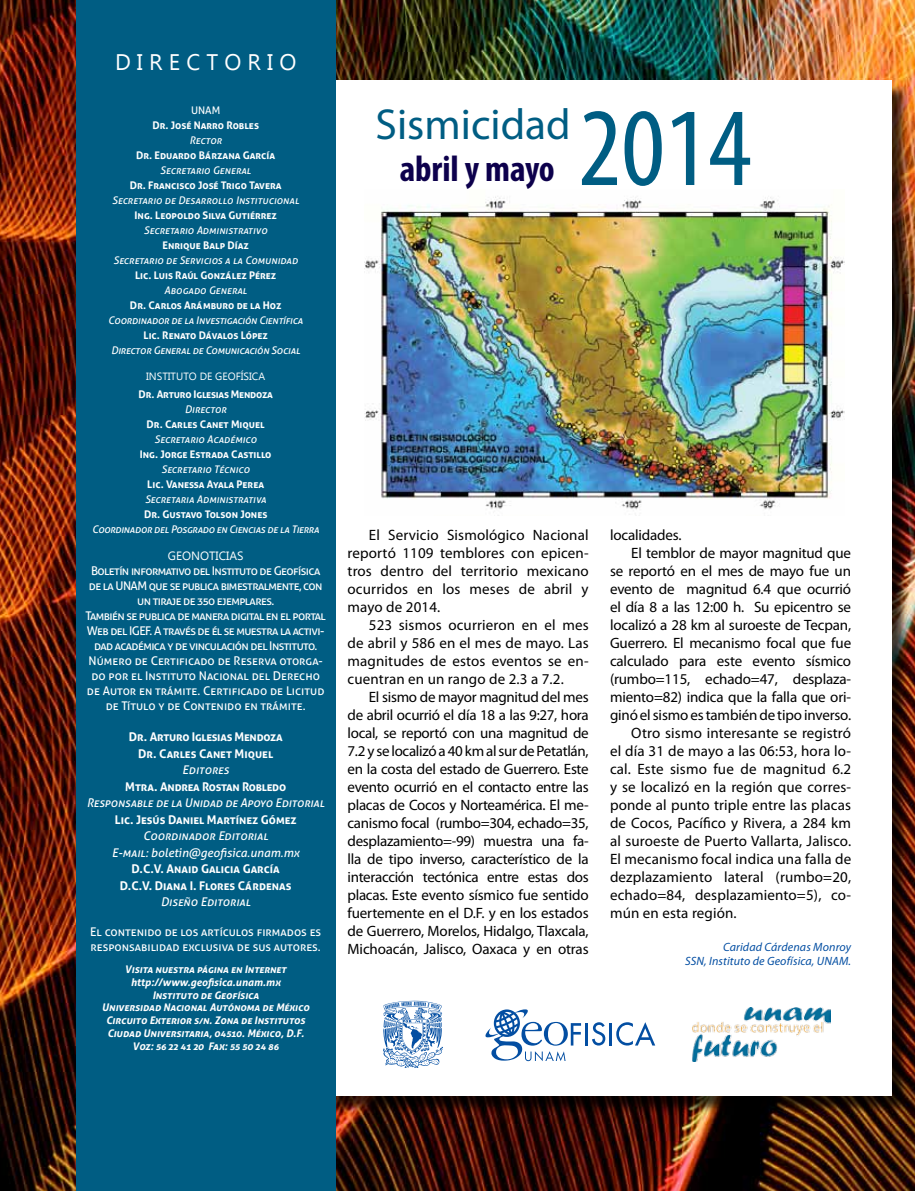
<style>
.page{position:relative;width:915px;height:1191px;background:#fff}
.page>*{position:absolute;margin:0;border:0;box-sizing:border-box;transform-origin:0 0}
.t1{font:condensed 112.35px "Myriad Pro";color:#005d83}
.t2{font:43.5px "Myriad Pro";color:#005d83}
.t3{font:700 condensed 36.75px "Myriad Pro";color:#0d004c}
.t4{font:22.5px "Ebrima";color:#fff}
.t5{font:15px/18px "Myriad Pro";letter-spacing:.005em;color:#000;text-align:justify}
.t6{font:12px/15px "Aller";letter-spacing:-.05em;color:#fff;text-align:center}
.t7{font:italic 12px/16.5px "Aller";color:#fff;text-align:center}
.t8{font:700 12px/16.5px "Aller";color:#fff;text-align:center}
.t9{font:12px/15px "Aller";color:#fff}
.t10{font:700 12px/16.5px "Aller";letter-spacing:-.02em;color:#fff;text-align:center}
.t11{font:italic 12px/14.4px "Myriad Pro";letter-spacing:.01em;color:#034ea2;text-align:right}
.t12{font:12px "Ebrima";color:#fff}
.t13{font:700 10.5px "Aller";color:#fff}
.t14{font:italic 700 10.5px/12.8px "Aller";color:#fff;text-align:center}
.t15{font:italic 10.5px "Aller";color:#fff}
.t16{font:italic 10.5px "Aller";letter-spacing:-.02em;color:#fff}
.t17{font:italic 10.5px "Aller";letter-spacing:-.03em;color:#fff}
.t18{font:700 10.5px "Aller";letter-spacing:-.02em;color:#fff}
.t19{font:10.5px "Ebrima";color:#fff}
.t20{font:10.5px "Aller";color:#fff}
</style>
<div class="page">
<img style="left:0;top:0;width:914px;height:1191px">
<div style="left:325px;top:83px;width:585px;height:1031px;background:#000;opacity:.75"></div>
<div style="left:323px;top:81px;width:568px;height:1015px;background:#fff"></div>
<div style="left:76px;top:0;width:259px;height:1191px;background:#005d83"></div>
<img style="left:692px;top:1007px;width:137px;height:54px">
<img style="left:365px;top:196px;width:479px;height:320px">
<hr style="left:585px;top:1023px;width:2px;height:22px;background:#034ea2">
<hr style="left:609px;top:1023px;width:3px;height:22px;background:#034ea2">
<svg style="left:592px;top:1022px;width:13px;height:23px"></svg>
<svg style="left:616px;top:1022px;width:39px;height:23px"></svg>
<svg style="left:485px;top:1009px;width:96px;height:52px"></svg>
<svg style="left:383px;top:1000px;width:60px;height:68px"></svg>
<h3 class="t4" style="left:115px;top:46px;width:183px">D I R E C T O R I O</h3>
<p class="t20" style="left:191px;top:104px;width:31px">UNAM</p>
<p class="t13" style="left:152px;top:119px;width:108px">Dr. José Narro Robles</p>
<p class="t15" style="left:189px;top:134px;width:34px">Rector</p>
<p class="t13" style="left:136px;top:149px;width:140px">Dr. Eduardo Bárzana García</p>
<p class="t15" style="left:160px;top:164px;width:92px">Secretario General</p>
<p class="t13" style="left:130px;top:179px;width:153px">Dr. Francisco José Trigo Tavera</p>
<p class="t15" style="left:112px;top:194px;width:188px">Secretario de Desarrollo Institucional</p>
<p class="t13" style="left:134px;top:209px;width:144px">Ing. Leopoldo Silva Gutiérrez</p>
<p class="t15" style="left:144px;top:224px;width:125px">Secretario Administrativo</p>
<p class="t13" style="left:162px;top:239px;width:88px">Enrique Balp Díaz</p>
<p class="t15" style="left:113px;top:254px;width:186px">Secretario de Servicios a la Comunidad</p>
<p class="t13" style="left:135px;top:269px;width:143px">Lic. Luis Raúl González Pérez</p>
<p class="t15" style="left:164px;top:284px;width:84px">Abogado General</p>
<p class="t13" style="left:130px;top:299px;width:153px">Dr. Carlos Arámburo de la Hoz</p>
<p class="t16" style="left:108px;top:314px;width:196px">Coordinador de la Investigación Científica</p>
<p class="t13" style="left:143px;top:329px;width:126px">Lic. Renato Dávalos López</p>
<p class="t16" style="left:111px;top:344px;width:191px">Director General de Comunicación Social</p>
<p class="t19" style="left:146px;top:368px;width:121px">INSTITUTO DE GEOFÍSICA</p>
<p class="t18" style="left:138px;top:387px;width:136px">Dr. Arturo Iglesias Mendoza</p>
<p class="t15" style="left:185px;top:402px;width:43px">Director</p>
<p class="t13" style="left:147px;top:417px;width:120px">Dr. Carles Canet Miquel</p>
<p class="t15" style="left:154px;top:432px;width:103px">Secretario Académico</p>
<p class="t13" style="left:140px;top:447px;width:133px">Ing. Jorge Estrada Castillo</p>
<p class="t15" style="left:161px;top:463px;width:90px">Secretario Técnico</p>
<p class="t13" style="left:147px;top:477px;width:118px">Lic. Vanessa Ayala Perea</p>
<p class="t15" style="left:145px;top:493px;width:123px">Secretaria Administrativa</p>
<p class="t13" style="left:144px;top:507px;width:125px">Dr. Gustavo Tolson Jones</p>
<p class="t17" style="left:92px;top:523px;width:228px">Coordinador del Posgrado en Ciencias de la Tierra</p>
<p class="t12" style="left:168px;top:547px;width:77px">GEONOTICIAS</p>
<p class="t6" style="left:85px;top:563px;width:242px">Boletín informativo del Instituto de Geofísica de la UNAM que se publica bimestralmente, con un tiraje de 350 ejemplares.<br>También se publica de manera digital en el portal Web del IGEF. A través de él se muestra la activi&shy;dad académica y de vinculación del Instituto.<br>Número de Certificado de Reserva otorga&shy;do por el Instituto Nacional del Derecho de Autor en trámite. Certificado de Licitud de Título y de Contenido en trámite.</p>
<p class="t10" style="left:129px;top:728px;width:155px">Dr. Arturo Iglesias Mendoza<br>Dr. Carles Canet Miquel</p>
<p class="t7" style="left:182px;top:761px;width:48px">Editores</p>
<p class="t10" style="left:125px;top:778px;width:162px">Mtra. Andrea Rostan Robledo</p>
<p class="t7" style="left:87px;top:794px;width:239px">Responsable de la Unidad de Apoyo Editorial</p>
<p class="t8" style="left:115px;top:811px;width:183px">Lic. Jesús Daniel Martínez Gómez</p>
<p class="t7" style="left:112px;top:827px;width:189px">Coordinador Editorial<br>E-mail: boletin@geofisica.unam.mx</p>
<p class="t8" style="left:120px;top:860px;width:173px">D.C.V. Anaid Galicia García<br>D.C.V. Diana I. Flores Cárdenas</p>
<p class="t7" style="left:161px;top:893px;width:91px">Diseño Editorial</p>
<p class="t9" style="left:90px;top:924px;width:232px">El contenido de los artículos firmados es responsabilidad exclusiva de sus autores.</p>
<p class="t14" style="left:102px;top:963px;width:208px">Visita nuestra página en Internet http://www.geofisica.unam.mx<br>Instituto de Geofísica<br>Universidad Nacional Autónoma de México Circuito Exterior s/n. Zona de Institutos Ciudad Universitaria, 04510. México, D.F.<br>Voz: 56 22 41 20 Fax: 55 50 24 86</p>
<h2 class="t2" style="left:375px;top:98px;width:197px">Sismicidad</h2>
<h3 class="t3" style="left:399px;top:146px;width:156px">abril y mayo</h3>
<h1 class="t1" style="left:578px;top:80px;width:174px">2014</h1>
<p class="t5" style="left:347px;top:526px;width:242px;text-indent:21px">El Servicio Sismológico Nacional reportó 1109 temblores con epicen&shy;tros dentro del territorio mexicano ocurridos en los meses de abril y mayo de 2014.</p>
<p class="t5" style="left:347px;top:616px;width:242px;text-indent:21px">523 sismos ocurrieron en el mes de abril y 586 en el mes de mayo. Las magnitudes de estos eventos se en&shy;cuentran en un rango de 2.3 a 7.2.</p>
<p class="t5" style="left:347px;top:688px;width:242px;text-indent:21px">El sismo de mayor magnitud del mes de abril ocurrió el día 18 a las 9:27, hora local, se reportó con una magnitud de 7.2 y se localizó a 40 km al sur de Petatlán, en la costa del estado de Guerrero. Este evento ocurrió en el contacto entre las placas de Cocos y Norteamérica. El me&shy;canismo focal (rumbo=304, echado=35, desplazamiento=-99) muestra una fa&shy;lla de tipo inverso, característico de la interacción tectónica entre estas dos placas. Este evento sísmico fue sentido fuertemente en el D.F. y en los estados de Guerrero, Morelos, Hidalgo, Tlaxcala, Michoacán, Jalisco, Oaxaca y en otras</p>
<p class="t5" style="left:609px;top:526px;width:73px">localidades.</p>
<p class="t5" style="left:631px;top:544px;width:221px">El temblor de mayor magnitud que</p>
<p class="t5" style="left:609px;top:562px;width:242px">se reportó en el mes de mayo fue un</p>
<p class="t5" style="left:609px;top:580px;width:242px">evento de magnitud 6.4 que ocurrió</p>
<p class="t5" style="left:609px;top:598px;width:242px">el día 8 a las 12:00 h. Su epicentro se</p>
<p class="t5" style="left:609px;top:616px;width:242px">localizó a 28 km al suroeste de Tecpan,</p>
<p class="t5" style="left:609px;top:634px;width:242px">Guerrero. El mecanismo focal que fue</p>
<p class="t5" style="left:609px;top:652px;width:242px">calculado para este evento sísmico</p>
<p class="t5" style="left:609px;top:670px;width:242px">(rumbo=115, echado=47, desplaza-</p>
<p class="t5" style="left:609px;top:688px;width:242px">miento=82) indica que la falla que ori-</p>
<p class="t5" style="left:609px;top:706px;width:242px">ginó el sismo es también de tipo inverso.</p>
<p class="t5" style="left:631px;top:724px;width:221px">Otro sismo interesante se registró</p>
<p class="t5" style="left:609px;top:742px;width:242px">el día 31 de mayo a las 06:53, hora lo-</p>
<p class="t5" style="left:609px;top:760px;width:242px">cal. Este sismo fue de magnitud 6.2</p>
<p class="t5" style="left:609px;top:778px;width:242px">y se localizó en la región que corres-</p>
<p class="t5" style="left:609px;top:796px;width:242px">ponde al punto triple entre las placas</p>
<p class="t5" style="left:609px;top:814px;width:242px">de Cocos, Pacífico y Rivera, a 284 km</p>
<p class="t5" style="left:609px;top:832px;width:242px">al suroeste de Puerto Vallarta, Jalisco.</p>
<p class="t5" style="left:609px;top:850px;width:242px">El mecanismo focal indica una falla de</p>
<p class="t5" style="left:609px;top:868px;width:242px">dezplazamiento lateral (rumbo=20,</p>
<p class="t5" style="left:609px;top:886px;width:242px">echado=84, desplazamiento=5), co-</p>
<p class="t5" style="left:609px;top:904px;width:128px">mún en esta región.</p>
<p class="t11" style="left:684px;top:939px;width:167px">Caridad Cárdenas Monroy<br>SSN, Instituto de Geofísica, UNAM.</p>
</div>
